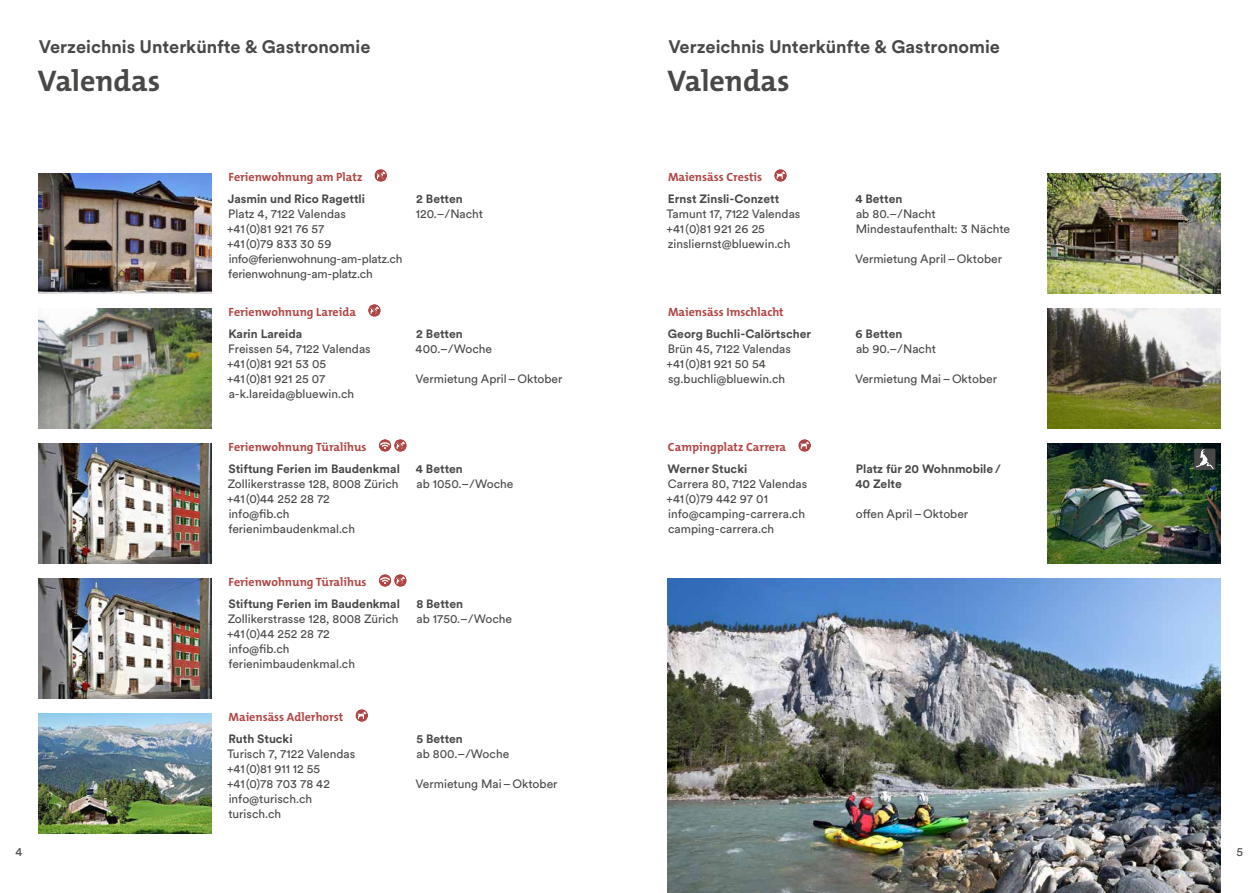
<style>
.page{position:relative;width:1259px;height:893px;background:#fff}
.page>*{position:absolute;margin:0;border:0;box-sizing:border-box;transform-origin:0 0}
.t1{font:700 30px "The Mix B W7";color:#484847}
.t2{font:700 18px "Circular XX";color:#484847}
.t3{font:12px/15px "Circular XX";color:#484847}
.t4{font:700 12px/15px "Circular XX";color:#484847}
.t5{font:700 12px "The Mix B W7";color:#af4542}
.t6{font:12px/15px "Circular XX";letter-spacing:-.02em;color:#484847}
</style>
<div class="page">
<img style="left:668px;top:578px;width:552px;height:315px">
<img style="left:38px;top:713px;width:173px;height:120px">
<svg style="left:355px;top:709px;width:13px;height:13px"></svg>
<svg style="left:357px;top:711px;width:9px;height:8px"></svg>
<img style="left:38px;top:308px;width:173px;height:120px">
<svg style="left:368px;top:304px;width:13px;height:13px"></svg>
<svg style="left:370px;top:305px;width:9px;height:11px"></svg>
<img style="left:1047px;top:173px;width:173px;height:120px">
<svg style="left:774px;top:169px;width:13px;height:13px"></svg>
<svg style="left:776px;top:171px;width:9px;height:8px"></svg>
<img style="left:38px;top:173px;width:173px;height:120px">
<svg style="left:374px;top:169px;width:13px;height:13px"></svg>
<svg style="left:376px;top:170px;width:9px;height:11px"></svg>
<img style="left:1047px;top:308px;width:173px;height:120px">
<img style="left:38px;top:443px;width:173px;height:120px">
<svg style="left:379px;top:439px;width:12px;height:13px"></svg>
<svg style="left:380px;top:441px;width:10px;height:8px"></svg>
<svg style="left:394px;top:439px;width:13px;height:13px"></svg>
<svg style="left:396px;top:440px;width:9px;height:11px"></svg>
<img style="left:38px;top:578px;width:173px;height:120px">
<svg style="left:379px;top:574px;width:12px;height:13px"></svg>
<svg style="left:380px;top:576px;width:10px;height:8px"></svg>
<svg style="left:394px;top:574px;width:13px;height:13px"></svg>
<svg style="left:396px;top:575px;width:9px;height:11px"></svg>
<img style="left:1047px;top:443px;width:173px;height:120px">
<svg style="left:798px;top:439px;width:13px;height:13px"></svg>
<svg style="left:800px;top:441px;width:9px;height:8px"></svg>
<div style="left:1194px;top:449px;width:21px;height:21px;background:#484847"></div>
<svg style="left:1196px;top:449px;width:18px;height:20px"></svg>
<h2 class="t2" style="left:39px;top:35px;width:333px">Verzeichnis Unterkünfte &amp; Gastronomie</h2>
<h1 class="t1" style="left:38px;top:61px;width:124px">Valendas</h1>
<p class="t5" style="left:229px;top:169px;width:135px">Ferienwohnung am Platz</p>
<p class="t4" style="left:228px;top:191px;width:139px">Jasmin und Rico Ragettli</p>
<p class="t6" style="left:227px;top:206px;width:177px">Platz 4, 7122 Valendas<br>+41(0)81 921 76 57<br>+41(0)79 833 30 59 info@ferienwohnung-am-platz.ch ferienwohnung-am-platz.ch</p>
<p class="t5" style="left:229px;top:304px;width:129px">Ferienwohnung Lareida</p>
<p class="t4" style="left:228px;top:326px;width:75px">Karin Lareida</p>
<p class="t3" style="left:227px;top:341px;width:145px">Freissen 54, 7122 Valendas +41(0)81 921 53 05 +41(0)81 921 25 07 a-k.lareida@bluewin.ch</p>
<p class="t4" style="left:416px;top:191px;width:48px">2 Betten</p>
<p class="t3" style="left:416px;top:206px;width:69px">120.–/Nacht</p>
<p class="t4" style="left:416px;top:326px;width:48px">2 Betten</p>
<p class="t3" style="left:416px;top:341px;width:78px">400.–/Woche</p>
<p class="t3" style="left:415px;top:371px;width:148px">Vermietung April–Oktober</p>
<p class="t5" style="left:229px;top:439px;width:140px">Ferienwohnung Türalihus</p>
<p class="t4" style="left:228px;top:461px;width:173px">Stiftung Ferien im Baudenkmal</p>
<p class="t3" style="left:227px;top:476px;width:173px">Zollikerstrasse 128, 8008 Zürich +41(0)44 252 28 72<br>info@fib.ch ferienimbaudenkmal.ch</p>
<p class="t4" style="left:416px;top:461px;width:49px">4 Betten</p>
<p class="t3" style="left:416px;top:476px;width:98px">ab 1050.–/Woche</p>
<p class="t5" style="left:229px;top:574px;width:140px">Ferienwohnung Türalihus</p>
<p class="t4" style="left:228px;top:596px;width:173px">Stiftung Ferien im Baudenkmal</p>
<p class="t3" style="left:227px;top:611px;width:173px">Zollikerstrasse 128, 8008 Zürich +41(0)44 252 28 72<br>info@fib.ch ferienimbaudenkmal.ch</p>
<p class="t4" style="left:416px;top:596px;width:48px">8 Betten</p>
<p class="t3" style="left:416px;top:611px;width:97px">ab 1750.–/Woche</p>
<p class="t5" style="left:228px;top:709px;width:116px">Maiensäss Adlerhorst</p>
<p class="t4" style="left:228px;top:731px;width:66px">Ruth Stucki</p>
<p class="t3" style="left:227px;top:746px;width:130px">Turisch 7, 7122 Valendas +41(0)81 911 12 55 +41(0)78 703 78 42 info@turisch.ch turisch.ch</p>
<p class="t4" style="left:416px;top:731px;width:48px">5 Betten</p>
<p class="t3" style="left:416px;top:746px;width:94px">ab 800.–/Woche</p>
<p class="t3" style="left:416px;top:776px;width:143px">Vermietung Mai–Oktober</p>
<h2 class="t2" style="left:668px;top:35px;width:333px">Verzeichnis Unterkünfte &amp; Gastronomie</h2>
<h1 class="t1" style="left:667px;top:61px;width:124px">Valendas</h1>
<p class="t5" style="left:668px;top:169px;width:96px">Maiensäss Crestis</p>
<p class="t4" style="left:668px;top:191px;width:113px">Ernst Zinsli-Conzett</p>
<p class="t3" style="left:666px;top:206px;width:135px">Tamunt 17, 7122 Valendas +41(0)81 921 26 25 zinsliernst@bluewin.ch</p>
<p class="t5" style="left:668px;top:304px;width:117px">Maiensäss Imschlacht</p>
<p class="t4" style="left:668px;top:326px;width:145px">Georg Buchli-Calörtscher</p>
<p class="t3" style="left:666px;top:341px;width:126px">Brün 45, 7122 Valendas +41(0)81 921 50 54 sg.buchli@bluewin.ch</p>
<p class="t5" style="left:668px;top:439px;width:120px">Campingplatz Carrera</p>
<p class="t4" style="left:667px;top:461px;width:81px">Werner Stucki</p>
<p class="t3" style="left:666px;top:476px;width:142px">Carrera 80, 7122 Valendas +41(0)79 442 97 01 info@camping-carrera.ch camping-carrera.ch</p>
<p class="t4" style="left:855px;top:191px;width:49px">4 Betten</p>
<p class="t3" style="left:855px;top:206px;width:156px">ab 80.–/Nacht<br>Mindestaufenthalt: 3 Nächte</p>
<p class="t3" style="left:855px;top:251px;width:148px">Vermietung April–Oktober</p>
<p class="t4" style="left:855px;top:326px;width:48px">6 Betten</p>
<p class="t3" style="left:856px;top:341px;width:81px">ab 90.–/Nacht</p>
<p class="t3" style="left:855px;top:371px;width:143px">Vermietung Mai–Oktober</p>
<p class="t4" style="left:855px;top:461px;width:147px">Platz für 20 Wohnmobile/<br>40 Zelte</p>
<p class="t3" style="left:856px;top:506px;width:114px">offen April–Oktober</p>
<p class="t3" style="left:16px;top:844px;width:9px">4</p>
<p class="t3" style="left:1236px;top:844px;width:8px">5</p>
</div>
